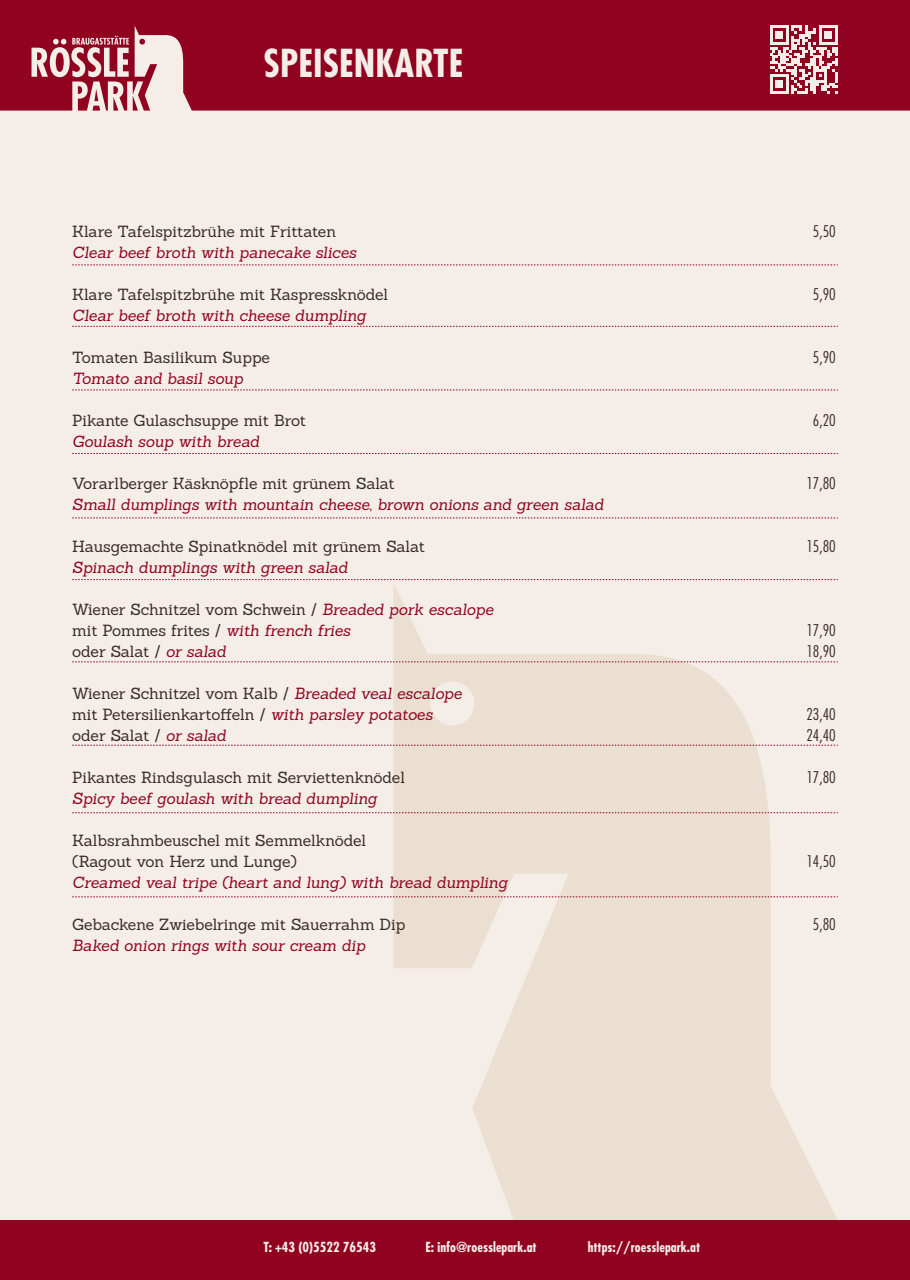
<style>
.page{position:relative;width:910px;height:1280px;background:#f5eee8}
.page>*{position:absolute;margin:0;border:0;box-sizing:border-box;transform-origin:0 0}
.t1{font:700 condensed 37.5px "Futura";color:#f5eee8}
.t2{font:15.75px "Sanchez";letter-spacing:-.005em;color:#392a26}
.t3{font:italic 15.75px "Sanchez";letter-spacing:-.005em;color:#90021f}
.t4{font:300 condensed 15.75px "Futura";color:#392a26}
.t5{font:700 condensed 13.5px "Futura";color:#f5eee8}
.s1{font-style:italic;color:#90021f}
</style>
<div class="page">
<svg style="left:393px;top:584px;width:445px;height:636px;fill:#ebdfd2"></svg>
<svg style="left:0;top:0;width:910px;height:111px;fill:#90021f"></svg>
<svg style="left:78px;top:86px;width:4px;height:8px"></svg>
<svg style="left:139px;top:39px;width:6px;height:6px"></svg>
<svg style="left:92px;top:89px;width:8px;height:22px"></svg>
<svg style="left:113px;top:86px;width:5px;height:25px"></svg>
<div style="left:0;top:1220px;width:910px;height:60px;background:#90021f"></div>
<svg style="left:770px;top:26px;width:68px;height:68px"></svg>
<svg style="left:72px;top:265px;width:766px;height:1px"></svg>
<svg style="left:72px;top:326px;width:766px;height:1px"></svg>
<svg style="left:72px;top:390px;width:766px;height:1px"></svg>
<svg style="left:72px;top:453px;width:766px;height:1px"></svg>
<svg style="left:72px;top:518px;width:766px;height:1px"></svg>
<svg style="left:72px;top:579px;width:766px;height:1px"></svg>
<svg style="left:72px;top:662px;width:766px;height:1px"></svg>
<svg style="left:72px;top:745px;width:766px;height:1px"></svg>
<svg style="left:72px;top:812px;width:766px;height:1px"></svg>
<svg style="left:72px;top:896px;width:766px;height:1px"></svg>
<p class="t1" style="left:264px;top:39px;width:201px">SPEISENKARTE</p>
<p class="t2" style="left:72px;top:221px;width:265px">Klare Tafelspitzbrühe mit Frittaten</p>
<p class="t4" style="left:813px;top:222px;width:24px">5,50</p>
<p class="t3" style="left:72px;top:242px;width:286px">Clear beef broth with panecake slices</p>
<p class="t2" style="left:72px;top:284px;width:317px">Klare Tafelspitzbrühe mit Kaspressknödel</p>
<p class="t4" style="left:813px;top:285px;width:24px">5,90</p>
<p class="t3" style="left:72px;top:305px;width:295px">Clear beef broth with cheese dumpling</p>
<p class="t2" style="left:72px;top:347px;width:199px">Tomaten Basilikum Suppe</p>
<p class="t4" style="left:813px;top:348px;width:24px">5,90</p>
<p class="t3" style="left:72px;top:368px;width:172px">Tomato and basil soup</p>
<p class="t2" style="left:72px;top:410px;width:235px">Pikante Gulaschsuppe mit Brot</p>
<p class="t4" style="left:813px;top:411px;width:24px">6,20</p>
<p class="t3" style="left:72px;top:431px;width:189px">Goulash soup with bread</p>
<p class="t2" style="left:72px;top:473px;width:324px">Vorarlberger Käsknöpfle mit grünem Salat</p>
<p class="t4" style="left:806px;top:474px;width:31px">17,80</p>
<p class="t3" style="left:72px;top:494px;width:533px">Small dumplings with mountain cheese, brown onions and green salad</p>
<p class="t2" style="left:72px;top:536px;width:354px">Hausgemachte Spinatknödel mit grünem Salat</p>
<p class="t4" style="left:806px;top:537px;width:31px">15,80</p>
<p class="t3" style="left:72px;top:557px;width:277px">Spinach dumplings with green salad</p>
<p class="t2" style="left:72px;top:599px;width:423px">Wiener Schnitzel vom Schwein / <span class="s1">Breaded pork escalope</span></p>
<p class="t2" style="left:72px;top:620px;width:280px">mit Pommes frites / <span class="s1">with french fries</span></p>
<p class="t4" style="left:806px;top:621px;width:31px">17,90</p>
<p class="t2" style="left:72px;top:641px;width:155px">oder Salat / <span class="s1">or salad</span></p>
<p class="t4" style="left:806px;top:642px;width:31px">18,90</p>
<p class="t2" style="left:72px;top:683px;width:391px">Wiener Schnitzel vom Kalb / <span class="s1">Breaded veal escalope</span></p>
<p class="t2" style="left:72px;top:704px;width:362px">mit Petersilienkartoffeln / <span class="s1">with parsley potatoes</span></p>
<p class="t4" style="left:806px;top:705px;width:31px">23,40</p>
<p class="t2" style="left:72px;top:725px;width:155px">oder Salat / <span class="s1">or salad</span></p>
<p class="t4" style="left:806px;top:726px;width:31px">24,40</p>
<p class="t2" style="left:72px;top:767px;width:334px">Pikantes Rindsgulasch mit Serviettenknödel</p>
<p class="t4" style="left:806px;top:768px;width:31px">17,80</p>
<p class="t3" style="left:72px;top:788px;width:306px">Spicy beef goulash with bread dumpling</p>
<p class="t2" style="left:72px;top:830px;width:295px">Kalbsrahmbeuschel mit Semmelknödel</p>
<p class="t2" style="left:72px;top:851px;width:226px">(Ragout von Herz und Lunge)</p>
<p class="t4" style="left:806px;top:852px;width:31px">14,50</p>
<p class="t3" style="left:72px;top:872px;width:437px">Creamed veal tripe (heart and lung) with bread dumpling</p>
<p class="t2" style="left:72px;top:914px;width:335px">Gebackene Zwiebelringe mit Sauerrahm Dip</p>
<p class="t4" style="left:813px;top:915px;width:24px">5,80</p>
<p class="t3" style="left:72px;top:935px;width:295px">Baked onion rings with sour cream dip</p>
<p class="t5" style="left:264px;top:1239px;width:114px">T: +43 (0)5522 76543</p>
<p class="t5" style="left:426px;top:1239px;width:113px">E: info@roesslepark.at</p>
<p class="t5" style="left:588px;top:1239px;width:114px">https://roesslepark.at</p>
</div>
